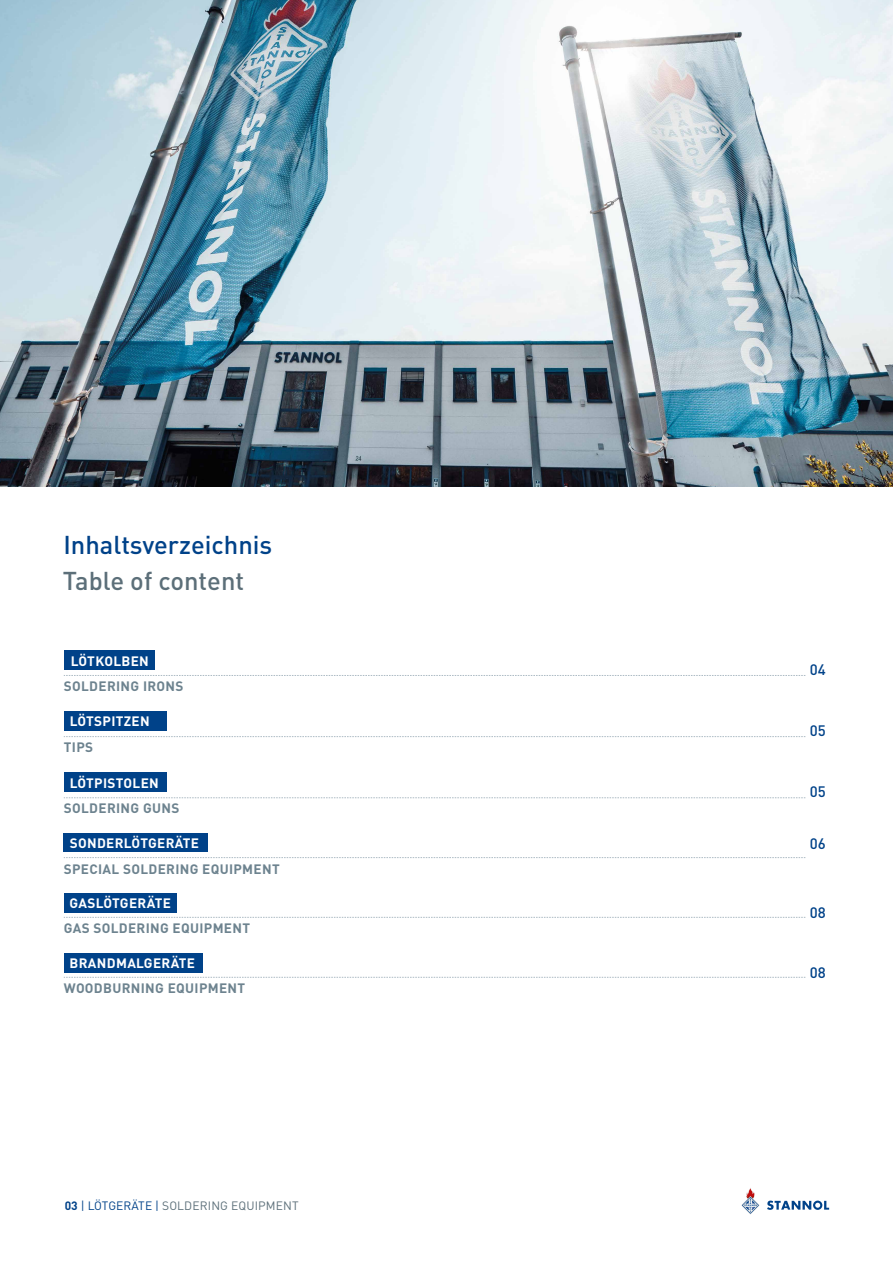
<style>
.page{position:relative;width:893px;height:1263px;background:#fff}
.page>*{position:absolute;margin:0;border:0;box-sizing:border-box;transform-origin:0 0}
.t1{font:500 25.5px "DIN Pro";color:#004289}
.t2{font:500 25.5px "DIN Pro";color:#5c6f79}
.t3{font:500 15px "DIN Pro";letter-spacing:.015em;color:#004289}
.t4{font:700 13.5px "DIN Pro";letter-spacing:.025em;color:#6d838f}
.t5{font:700 13.5px "DIN Pro";letter-spacing:.025em;color:#fff}
.t6{font:12px "DIN Pro";letter-spacing:.01em;color:#5c6f79}
.s1{font-weight:700;color:#004289}
.s2{color:#004289}
</style>
<div class="page">
<svg style="left:767px;top:1200px;width:62px;height:10px"></svg>
<svg style="left:741px;top:1188px;width:18px;height:26px"></svg>
<img style="left:0;top:0;width:893px;height:487px">
<div style="left:64px;top:651px;width:91px;height:19px;background:#004289"></div>
<svg style="left:64px;top:675px;width:741px;height:1px"></svg>
<div style="left:64px;top:711px;width:102px;height:19px;background:#004289"></div>
<svg style="left:64px;top:736px;width:741px;height:1px"></svg>
<div style="left:64px;top:772px;width:102px;height:20px;background:#004289"></div>
<svg style="left:64px;top:797px;width:741px;height:1px"></svg>
<div style="left:64px;top:833px;width:144px;height:19px;background:#004289"></div>
<svg style="left:64px;top:857px;width:741px;height:1px"></svg>
<div style="left:64px;top:893px;width:113px;height:19px;background:#004289"></div>
<svg style="left:64px;top:917px;width:741px;height:1px"></svg>
<div style="left:64px;top:953px;width:139px;height:19px;background:#004289"></div>
<svg style="left:64px;top:977px;width:741px;height:1px"></svg>
<h1 class="t1" style="left:63px;top:524px;width:210px">Inhaltsverzeichnis</h1>
<h1 class="t2" style="left:63px;top:560px;width:183px">Table of content</h1>
<p class="t5" style="left:71px;top:649px;width:79px">LÖTKOLBEN</p>
<p class="t4" style="left:64px;top:674px;width:121px">SOLDERING IRONS</p>
<p class="t5" style="left:70px;top:710px;width:81px">LÖTSPITZEN</p>
<p class="t4" style="left:64px;top:736px;width:31px">TIPS</p>
<p class="t5" style="left:70px;top:771px;width:90px">LÖTPISTOLEN</p>
<p class="t4" style="left:64px;top:797px;width:117px">SOLDERING GUNS</p>
<p class="t5" style="left:70px;top:832px;width:131px">SONDERLÖTGERÄTE</p>
<p class="t4" style="left:64px;top:857px;width:217px">SPECIAL SOLDERING EQUIPMENT</p>
<p class="t5" style="left:70px;top:892px;width:103px">GASLÖTGERÄTE</p>
<p class="t4" style="left:64px;top:917px;width:188px">GAS SOLDERING EQUIPMENT</p>
<p class="t5" style="left:70px;top:952px;width:127px">BRANDMALGERÄTE</p>
<p class="t4" style="left:64px;top:977px;width:183px">WOODBURNING EQUIPMENT</p>
<p class="t6" style="left:65px;top:1196px;width:235px"><span class="s1">03</span> <span class="s2">| LÖTGERÄTE |</span> SOLDERING EQUIPMENT</p>
<p class="t3" style="left:810px;top:658px;width:18px">04</p>
<p class="t3" style="left:810px;top:718px;width:18px">05</p>
<p class="t3" style="left:810px;top:779px;width:18px">05</p>
<p class="t3" style="left:810px;top:831px;width:18px">06</p>
<p class="t3" style="left:810px;top:900px;width:18px">08</p>
<p class="t3" style="left:810px;top:960px;width:18px">08</p>
</div>
